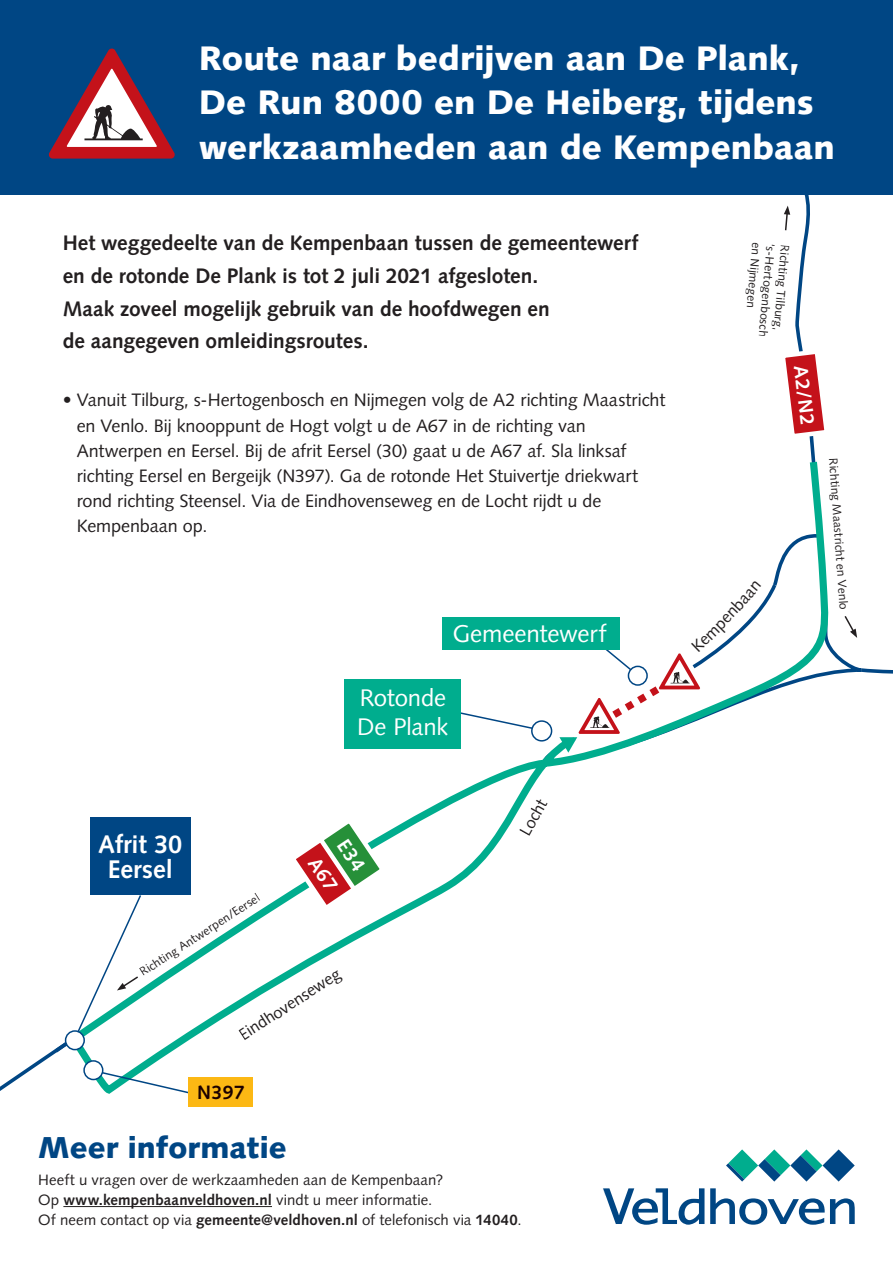
<style>
.page{position:relative;width:893px;height:1263px;background:#fff}
.page>*{position:absolute;margin:0;border:0;box-sizing:border-box;transform-origin:0 0}
.t1{font:900 34.05px/44.2px "Syntax LT Std";color:#fff}
.t2{font:900 30.3px "Syntax LT Std";letter-spacing:.005em;color:#004684}
.t3{font:700 25.5px "Syntax LT Std";color:#fff}
.t4{font:24.3px "Syntax LT Std";letter-spacing:-.01em;color:#fff}
.t5{font:24px/28.8px "Syntax LT Std";letter-spacing:-.01em;color:#fff}
.t6{font:700 21px/32.8px "Syntax LT Std";letter-spacing:-.005em;color:#231f20}
.t7{font:700 19.8px "Syntax LT Std";color:#fff}
.t8{font:700 19.35px "Syntax LT Std";color:#1b0000}
.t9{font:18px/25.2px "Syntax LT Std";letter-spacing:-.005em;color:#231f20}
.t10{font:16.5px "Syntax LT Std";color:#231f20}
.t11{font:15px/19.6px "Syntax LT Std";color:#231f20}
.t12{font:12px "Syntax LT Std";color:#231f20}
.s1{font-weight:700}
</style>
<div class="page">
<svg style="left:857px;top:667px;width:36px;height:7px"></svg>
<svg style="left:205px;top:538px;width:629px;height:492px"></svg>
<div style="left:90px;top:817px;width:101px;height:78px;background:#004684"></div>
<div style="left:442px;top:617px;width:178px;height:33px;background:#00ad8e"></div>
<div style="left:0;top:0;width:893px;height:195px;background:#004684"></div>
<svg style="left:48px;top:48px;width:127px;height:111px"></svg>
<svg style="left:603px;top:1188px;width:252px;height:37px"></svg>
<svg style="left:726px;top:1149px;width:129px;height:32px"></svg>
<hr style="left:63px;top:1206px;width:209px;height:1px;background:#231f20">
<svg style="left:784px;top:195px;width:41px;height:343px"></svg>
<svg style="left:844px;top:616px;width:13px;height:22px"></svg>
<div style="left:345px;top:679px;width:116px;height:69px;background:#00ad8e"></div>
<svg style="left:0;top:895px;width:205px;height:313px"></svg>
<div style="left:84px;top:1061px;width:19px;height:18px;background:#fff;border-radius:50%"></div>
<div style="left:83px;top:1060px;width:20px;height:20px;border:2px solid #004684;border-radius:50%"></div>
<div style="left:189px;top:1077px;width:64px;height:29px;background:#fcb814"></div>
<svg style="left:286px;top:814px;width:103px;height:100px"></svg>
<svg style="left:452px;top:580px;width:327px;height:189px"></svg>
<h1 class="t1" style="left:199px;top:36px;width:638px">Route naar bedrijven aan De Plank,<br>De Run 8000 en De Heiberg, tijdens werkzaamheden aan de Kempenbaan</h1>
<p class="t6" style="left:63px;top:226px;width:577px">Het weggedeelte van de Kempenbaan tussen de gemeentewerf en de rotonde De Plank is tot 2 juli 2021 afgesloten.<br>Maak zoveel mogelijk gebruik van de hoofdwegen en<br>de aangegeven omleidingsroutes.</p>
<p class="t9" style="left:77px;top:388px;width:590px;text-indent:-14px">• Vanuit Tilburg, s-Hertogenbosch en Nijmegen volg de A2 richting Maastricht en Venlo. Bij knooppunt de Hogt volgt u de A67 in de richting van Antwerpen en Eersel. Bij de afrit Eersel (30) gaat u de A67 af. Sla linksaf richting Eersel en Bergeijk (N397). Ga de rotonde Het Stuivertje driekwart rond richting Steensel. Via de Eindhovenseweg en de Locht rijdt u de Kempenbaan op.</p>
<h3 class="t4" style="left:453px;top:619px;width:155px">Gemeentewerf</h3>
<h3 class="t5" style="left:357px;top:684px;width:93px">Rotonde<br>De Plank</h3>
<h3 class="t3" style="left:98px;top:829px;width:86px">Afrit 30</h3>
<h3 class="t3" style="left:108px;top:855px;width:67px">Eersel</h3>
<p class="t12" style="left:137px;top:967px;width:142px;rotate:-33deg">Richting Antwerpen/Eersel</p>
<p class="t10" style="left:235px;top:1028px;width:119px;rotate:-33deg">Eindhovenseweg</p>
<p class="t8" style="left:197px;top:1081px;width:49px">N397</p>
<p class="t10" style="left:515px;top:830px;width:41px;rotate:-61deg">Locht</p>
<h2 class="t2" style="left:38px;top:1130px;width:250px">Meer informatie</h2>
<p class="t11" style="left:38px;top:1170px;width:485px">Heeft u vragen over de werkzaamheden aan de Kempenbaan?<br>Op <span class="s1">www.kempenbaanveldhoven.nl</span> vindt u meer informatie.<br>Of neem contact op via <span class="s1">gemeente@veldhoven.nl</span> of telefonisch via <span class="s1">14040</span>.</p>
<p class="t12" style="left:764px;top:243px;width:68px;rotate:95deg">en Nijmegen</p>
<p class="t12" style="left:778px;top:244px;width:95px;rotate:95deg">‘s-Hertogenbosch</p>
<p class="t12" style="left:792px;top:245px;width:88px;rotate:95deg">Richting Tilburg,</p>
<p class="t7" style="left:812px;top:364px;width:62px;rotate:83deg">A2/N2</p>
<p class="t12" style="left:840px;top:457px;width:154px;rotate:86deg">Richting Maastricht en Venlo</p>
</div>
